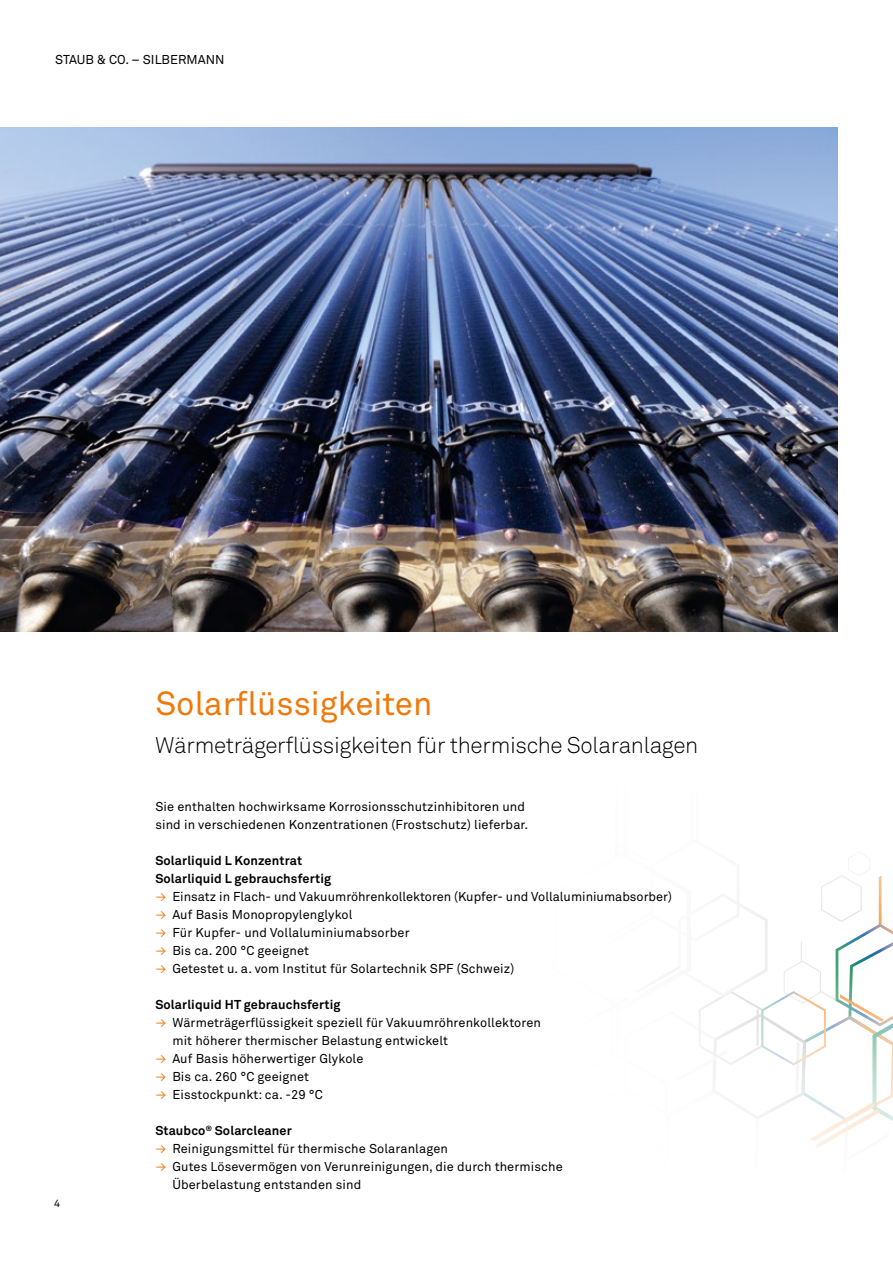
<style>
.page{position:relative;width:893px;height:1263px;background:#fff}
.page>*{position:absolute;margin:0;border:0;box-sizing:border-box;transform-origin:0 0}
.t1{font:33px "Akkurat Std";color:#ef7a0b}
.t2{font:300 22.5px "Akkurat Std";letter-spacing:-.015em;color:#000}
.t3{font:12.75px/18px "Akkurat Std";letter-spacing:.01em;color:#000}
.t4{font:700 12.75px/18px "Akkurat Std";letter-spacing:.01em;color:#000}
.t5{font:10.5px "Akkurat Std";color:#000}
.s1{color:#ef7a0b}
</style>
<div class="page">
<svg style="left:670px;top:854px;width:223px;height:294px"></svg>
<img style="left:0;top:127px;width:838px;height:504px">
<p class="t3" style="left:55px;top:51px;width:171px">STAUB &amp; CO. – SILBERMANN</p>
<h1 class="t1" style="left:155px;top:684px;width:279px">Solarflüssigkeiten</h1>
<h2 class="t2" style="left:155px;top:732px;width:545px">Wärmeträgerflüssigkeiten für thermische Solaranlagen</h2>
<p class="t5" style="left:54px;top:1198px;width:7px">4</p>
<p class="t3" style="left:155px;top:798px;width:374px">Sie enthalten hochwirksame Korrosionsschutzinhibitoren und sind in verschiedenen Konzentrationen (Frostschutz) lieferbar.</p>
<p class="t4" style="left:155px;top:852px;width:177px">Solarliquid L Konzentrat<br>Solarliquid L gebrauchsfertig</p>
<p class="t3" style="left:155px;top:888px;width:518px"><span class="s1">→</span> Einsatz in Flach- und Vakuumröhrenkollektoren (Kupfer- und Vollaluminiumabsorber)</p>
<p class="t3" style="left:155px;top:906px;width:199px"><span class="s1">→</span> Auf Basis Monopropylenglykol</p>
<p class="t3" style="left:155px;top:924px;width:256px"><span class="s1">→</span> Für Kupfer- und Vollaluminiumabsorber</p>
<p class="t3" style="left:155px;top:942px;width:155px"><span class="s1">→</span> Bis ca. 200 °C geeignet</p>
<p class="t3" style="left:155px;top:960px;width:360px"><span class="s1">→</span> Getestet u. a. vom Institut für Solartechnik SPF (Schweiz)</p>
<p class="t4" style="left:155px;top:996px;width:187px">Solarliquid HT gebrauchsfertig</p>
<p class="t3" style="left:172px;top:1014px;width:370px;text-indent:-17px"><span class="s1">→</span> Wärmeträgerflüssigkeit speziell für Vakuumröhrenkollektoren mit höherer thermischer Belastung entwickelt</p>
<p class="t3" style="left:155px;top:1050px;width:210px"><span class="s1">→</span> Auf Basis höherwertiger Glykole</p>
<p class="t3" style="left:155px;top:1068px;width:155px"><span class="s1">→</span> Bis ca. 260 °C geeignet</p>
<p class="t3" style="left:155px;top:1086px;width:169px"><span class="s1">→</span> Eisstockpunkt: ca. -29 °C</p>
<p class="t4" style="left:155px;top:1122px;width:138px">Staubco<sup>®</sup> Solarcleaner</p>
<p class="t3" style="left:155px;top:1140px;width:294px"><span class="s1">→</span> Reinigungsmittel für thermische Solaranlagen</p>
<p class="t3" style="left:172px;top:1158px;width:392px;text-indent:-17px"><span class="s1">→</span> Gutes Lösevermögen von Verunreinigungen, die durch thermische<br>Überbelastung entstanden sind</p>
</div>
